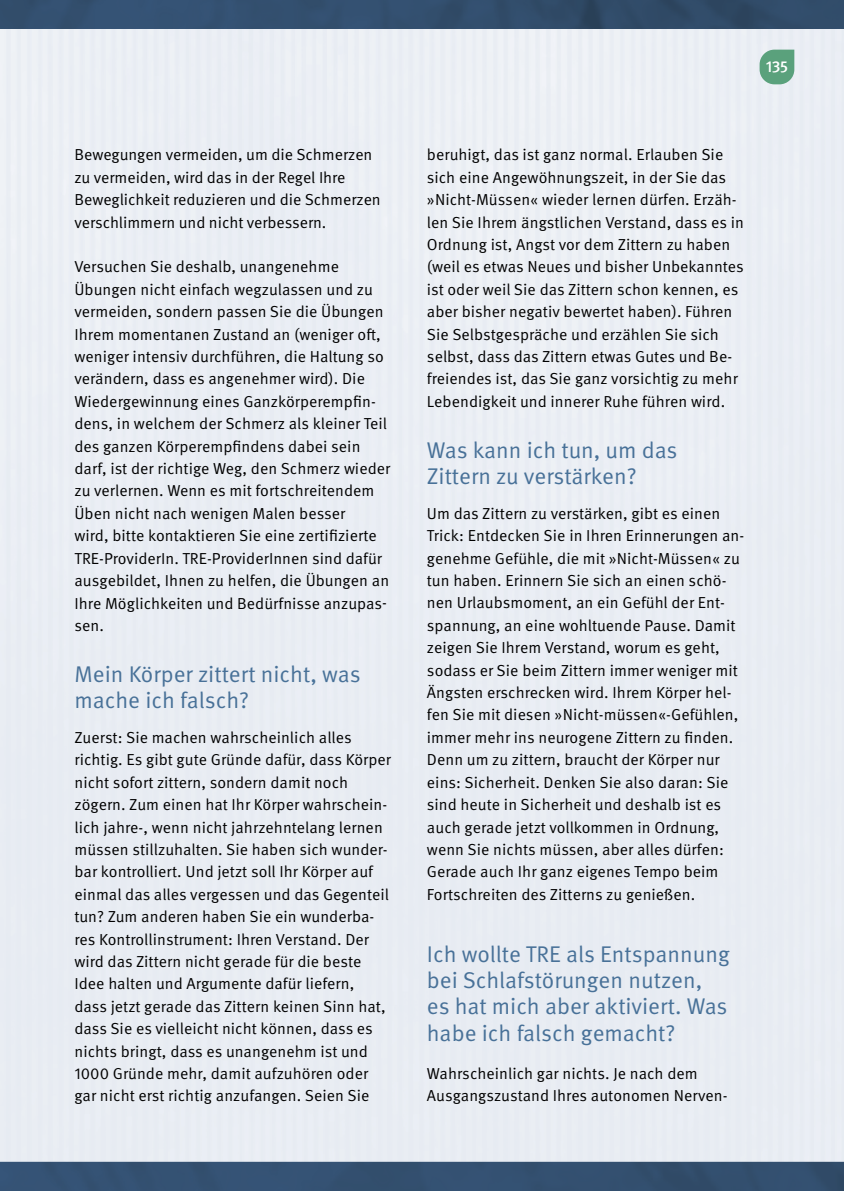
<style>
.page{position:relative;width:844px;height:1191px;background:#fff}
.page>*{position:absolute;margin:0;border:0;box-sizing:border-box;transform-origin:0 0}
.t1{font:22.75px/26.2px "Meta Pro Norm";color:#487198}
.t2{font:15.92px/22.4px "Meta Pro Norm";letter-spacing:.005em;color:#000}
.t3{font:500 15.92px "Meta Pro";color:#fff}
</style>
<div class="page">
<div style="left:0;top:0;width:843px;height:1191px;background:linear-gradient(to right,#355374,#314b68)"></div>
<div style="left:0;top:30px;width:843px;height:1131px;background:#e9edf3"></div>
<svg style="left:759px;top:50px;width:35px;height:34px"></svg>
<p class="t2" style="left:74px;top:142px;width:308px">Bewegungen vermeiden, um die Schmerzen zu vermeiden, wird das in der Regel Ihre Beweglichkeit reduzieren und die Schmerzen verschlimmern und nicht verbessern.</p>
<p class="t2" style="left:74px;top:255px;width:317px">Versuchen Sie deshalb, unangenehme Übungen nicht einfach wegzulassen und zu vermeiden, sondern passen Sie die Übungen Ihrem momentanen Zustand an (weniger oft, weniger intensiv durchführen, die Haltung so verändern, dass es angenehmer wird). Die Wiedergewinnung eines Ganzkörperempfin&shy;dens, in welchem der Schmerz als kleiner Teil des ganzen Körperempfindens dabei sein darf, ist der richtige Weg, den Schmerz wieder zu verlernen. Wenn es mit fortschreitendem Üben nicht nach wenigen Malen besser<br>wird, bitte kontaktieren Sie eine zertifizierte TRE-ProviderIn. TRE-ProviderInnen sind dafür ausgebildet, Ihnen zu helfen, die Übungen an Ihre Möglichkeiten und Bedürfnisse anzupas&shy;sen.</p>
<h1 class="t1" style="left:74px;top:659px;width:287px">Mein Körper zittert nicht, was mache ich falsch?</h1>
<p class="t2" style="left:74px;top:725px;width:318px">Zuerst: Sie machen wahrscheinlich alles richtig. Es gibt gute Gründe dafür, dass Körper nicht sofort zittern, sondern damit noch zögern. Zum einen hat Ihr Körper wahrschein&shy;lich jahre-, wenn nicht jahrzehntelang lernen müssen stillzuhalten. Sie haben sich wunder&shy;bar kontrolliert. Und jetzt soll Ihr Körper auf einmal das alles vergessen und das Gegenteil tun? Zum anderen haben Sie ein wunderba&shy;res Kontrollinstrument: Ihren Verstand. Der wird das Zittern nicht gerade für die beste Idee halten und Argumente dafür liefern,<br>dass jetzt gerade das Zittern keinen Sinn hat, dass Sie es vielleicht nicht können, dass es nichts bringt, dass es unangenehm ist und 1000 Gründe mehr, damit aufzuhören oder gar nicht erst richtig anzufangen. Seien Sie</p>
<p class="t3" style="left:765px;top:55px;width:24px">135</p>
<p class="t2" style="left:427px;top:143px;width:318px">beruhigt, das ist ganz normal. Erlauben Sie sich eine Angewöhnungszeit, in der Sie das »Nicht-Müssen« wieder lernen dürfen. Erzäh&shy;len Sie Ihrem ängstlichen Verstand, dass es in Ordnung ist, Angst vor dem Zittern zu haben (weil es etwas Neues und bisher Unbekanntes ist oder weil Sie das Zittern schon kennen, es aber bisher negativ bewertet haben). Führen Sie Selbstgespräche und erzählen Sie sich selbst, dass das Zittern etwas Gutes und Be&shy;freiendes ist, das Sie ganz vorsichtig zu mehr Lebendigkeit und innerer Ruhe führen wird.</p>
<h1 class="t1" style="left:427px;top:435px;width:252px">Was kann ich tun, um das<br>Zittern zu verstärken?</h1>
<p class="t2" style="left:427px;top:501px;width:319px">Um das Zittern zu verstärken, gibt es einen Trick: Entdecken Sie in Ihren Erinnerungen an&shy;genehme Gefühle, die mit »Nicht-Müssen« zu tun haben. Erinnern Sie sich an einen schö&shy;nen Urlaubsmoment, an ein Gefühl der Ent&shy;spannung, an eine wohltuende Pause. Damit zeigen Sie Ihrem Verstand, worum es geht, sodass er Sie beim Zittern immer weniger mit Ängsten erschrecken wird. Ihrem Körper hel&shy;fen Sie mit diesen »Nicht-müssen«-Gefühlen, immer mehr ins neurogene Zittern zu finden.<br>Denn um zu zittern, braucht der Körper nur eins: Sicherheit. Denken Sie also daran: Sie sind heute in Sicherheit und deshalb ist es auch gerade jetzt vollkommen in Ordnung, wenn Sie nichts müssen, aber alles dürfen:<br>Gerade auch Ihr ganz eigenes Tempo beim Fortschreiten des Zitterns zu genießen.</p>
<h1 class="t1" style="left:427px;top:939px;width:304px">Ich wollte TRE als Entspannung bei Schlafstörungen nutzen, es hat mich aber aktiviert. Was habe ich falsch gemacht?</h1>
<p class="t2" style="left:427px;top:1061px;width:302px">Wahrscheinlich gar nichts. Je nach dem<br>Ausgangszustand Ihres autonomen Nerven-</p>
</div>
